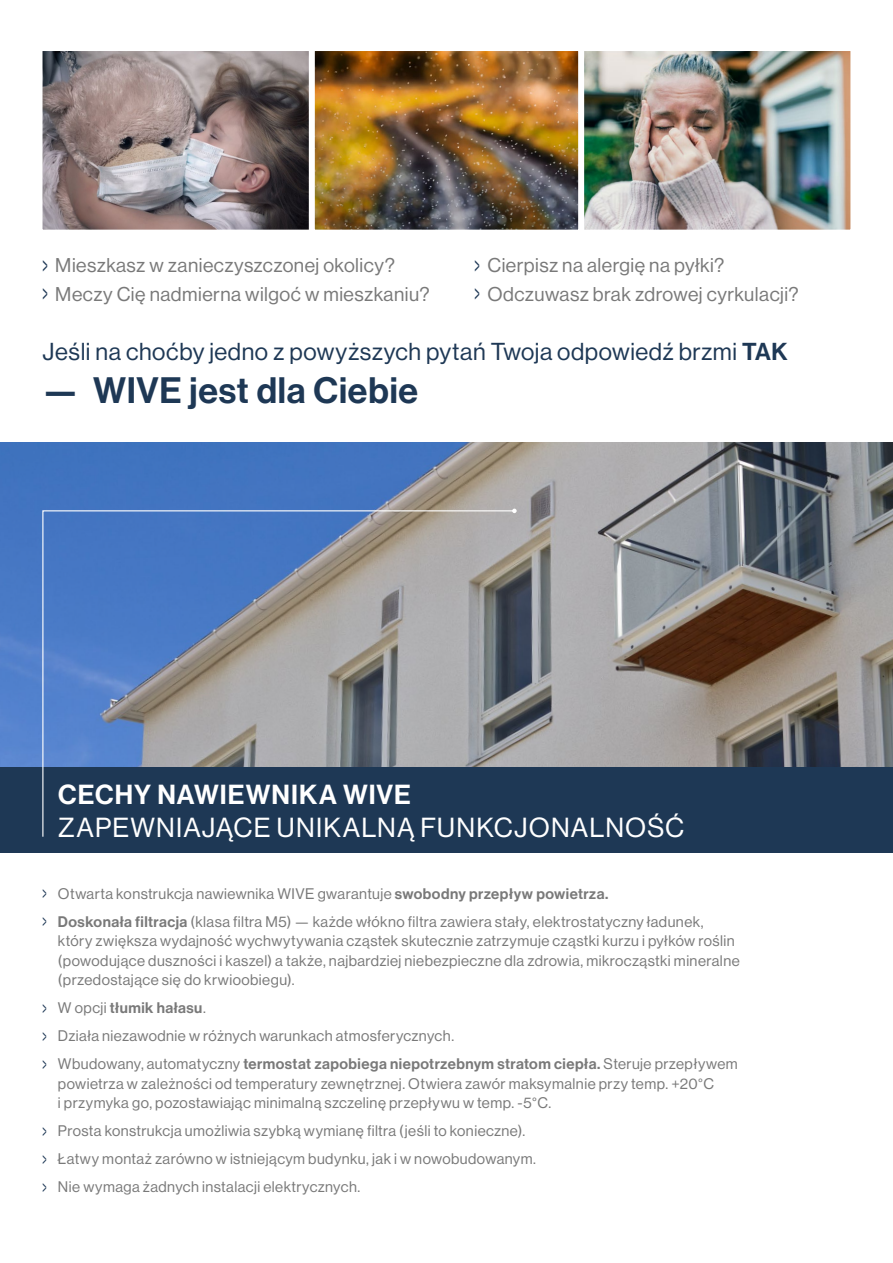
<style>
.page{position:relative;width:893px;height:1263px;background:#fff}
.page>*{position:absolute;margin:0;border:0;box-sizing:border-box;transform-origin:0 0}
.t1{font:36px "N Haas Grotesk DS Pro 65 Md";letter-spacing:.025em;color:#1e3855}
.t2{font:27px "N Haas Grotesk DS Pro 55 Rg";letter-spacing:.04em;color:#fff}
.t3{font:27px "N Haas Grotesk DS Pro 65 Md";letter-spacing:.035em;color:#fff}
.t4{font:24px "N Haas Grotesk DS Pro 55 Rg";letter-spacing:.025em;color:#1e3855}
.t5{font:19.5px "N Haas Grotesk DS Pro 55 Rg";letter-spacing:.025em;color:#797979}
.t6{font:15px/28px "N Haas Grotesk DS Pro 55 Rg";letter-spacing:.03em;color:#797979}
.t7{font:15px "N Haas Grotesk DS Pro 65 Md";letter-spacing:.035em;color:#797979}
.s1{font-size:26.25px;color:#1e3855}
.s2{font-family:"N Haas Grotesk DS Pro 65 Md"}
.s3{font-size:20.7px;color:#1e3855}
.s4{font-family:"N Haas Grotesk DS Pro 55 Rg";font-size:20.7px;color:#1e3855}
.s5{font-family:"N Haas Grotesk DS Pro 55 Rg"}
</style>
<div class="page">
<img style="left:587px;top:51px;width:264px;height:179px">
<svg style="left:42px;top:51px;width:264px;height:179px;background:#8f8283"></svg>
<img style="left:306px;top:51px;width:281px;height:179px">
<img style="left:0;top:442px;width:893px;height:325px">
<div style="left:0;top:767px;width:893px;height:86px;background:#1e3855"></div>
<svg style="left:42px;top:510px;width:473px;height:327px"></svg>
<svg style="left:512px;top:509px;width:5px;height:4px"></svg>
<h3 class="t5" style="left:43px;top:254px;width:354px"><span class="s1">&gt;</span> Mieszkasz w zanieczyszczonej okolicy?</h3>
<h3 class="t5" style="left:475px;top:254px;width:251px"><span class="s1">&gt;</span> Cierpisz na alergię na pyłki?</h3>
<h3 class="t5" style="left:43px;top:283px;width:388px"><span class="s1">&gt;</span> Meczy Cię nadmierna wilgoć w mieszkaniu?</h3>
<h3 class="t5" style="left:475px;top:283px;width:326px"><span class="s1">&gt;</span> Odczuwasz brak zdrowej cyrkulacji?</h3>
<h3 class="t4" style="left:43px;top:338px;width:747px">Jeśli na choćby jedno z powyższych pytań Twoja odpowiedź brzmi <span class="s2">TAK</span></h3>
<h1 class="t1" style="left:43px;top:370px;width:377px">— WIVE jest dla Ciebie</h1>
<h2 class="t3" style="left:58px;top:779px;width:354px">CECHY NAWIEWNIKA WIVE</h2>
<h2 class="t2" style="left:58px;top:812px;width:628px">ZAPEWNIAJĄCE UNIKALNĄ FUNKCJONALNOŚĆ</h2>
<p class="t6" style="left:43px;top:880px;width:663px"><span class="s3">&gt;</span> Otwarta konstrukcja nawiewnika WIVE gwarantuje <span class="s2">swobodny przepływ powietrza.<br></span><span class="s3">&gt;</span> <span class="s2">Doskonała filtracja</span> (klasa filtra M5) — każde włókno filtra zawiera stały, elektrostatyczny ładunek,</p>
<p class="t6" style="left:58px;top:931px;width:683px;line-height:19.5px">który zwiększa wydajność wychwytywania cząstek skutecznie zatrzymuje cząstki kurzu i pyłków roślin (powodujące duszności i kaszel) a także, najbardziej niebezpieczne dla zdrowia, mikrocząstki mineralne (przedostające się do krwioobiegu).</p>
<p class="t7" style="left:43px;top:999px;width:165px"><span class="s4">&gt;</span> <span class="s5">W opcji</span> tłumik hałasu<span class="s5">.</span></p>
<p class="t6" style="left:43px;top:1022px;width:413px"><span class="s3">&gt;</span> Działa niezawodnie w różnych warunkach atmosferycznych.</p>
<p class="t7" style="left:43px;top:1055px;width:697px"><span class="s4">&gt;</span> <span class="s5">Wbudowany, automatyczny</span> termostat zapobiega niepotrzebnym stratom ciepła. <span class="s5">Steruje przepływem</span></p>
<p class="t6" style="left:58px;top:1074px;width:658px;line-height:19.5px">powietrza w zależności od temperatury zewnętrznej. Otwiera zawór maksymalnie przy temp. +20°C i przymyka go, pozostawiając minimalną szczelinę przepływu w temp. -5°C.</p>
<p class="t6" style="left:43px;top:1117px;width:495px"><span class="s3">&gt;</span> Prosta konstrukcja umożliwia szybką wymianę filtra (jeśli to konieczne).<br><span class="s3">&gt;</span> Łatwy montaż zarówno w istniejącym budynku, jak i w nowobudowanym. <span class="s3">&gt;</span> Nie wymaga żadnych instalacji elektrycznych.</p>
</div>
